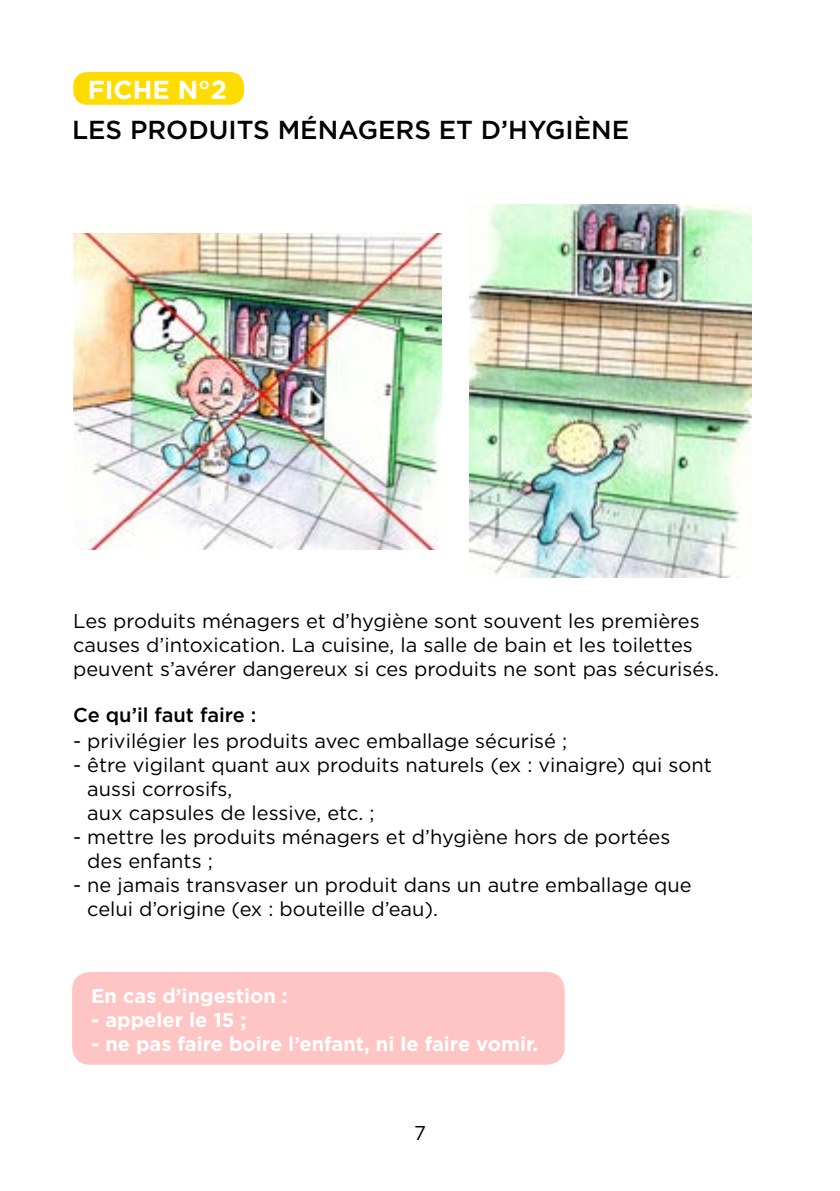
<style>
.page{position:relative;width:840px;height:1191px;background:#fff}
.page>*{position:absolute;margin:0;border:0;box-sizing:border-box;transform-origin:0 0}
.t1{font:500 26px "Gotham";color:#000}
.t2{font:700 26px "Gotham";color:#fff}
.t3{font:20px/24px "Gotham";color:#000}
.t4{font:700 20px "Gotham";color:#fff}
.t5{font:500 20px "Gotham";color:#000}
</style>
<div class="page">
<div style="left:73px;top:72px;width:171px;height:33px;background:#ffdc00;border-radius:14px"></div>
<div style="left:72px;top:972px;width:492px;height:92px;background:#ffc5c5;border-radius:18px"></div>
<img style="left:73px;top:233px;width:368px;height:316px">
<img style="left:469px;top:205px;width:281px;height:373px">
<h1 class="t2" style="left:88px;top:72px;width:141px">FICHE N°2</h1>
<h1 class="t1" style="left:72px;top:113px;width:558px">LES PRODUITS MÉNAGERS ET D’HYGIÈNE</h1>
<p class="t3" style="left:73px;top:608px;width:647px">Les produits ménagers et d’hygiène sont souvent les premières causes d’intoxication. La cuisine, la salle de bain et les toilettes peuvent s’avérer dangereux si ces produits ne sont pas sécurisés.</p>
<p class="t5" style="left:73px;top:702px;width:185px">Ce qu’il faut faire :</p>
<p class="t3" style="left:73px;top:728px;width:495px">- privilégier les produits avec emballage sécurisé ;</p>
<p class="t3" style="left:87px;top:752px;width:625px;text-indent:-14px">- être vigilant quant aux produits naturels (ex : vinaigre) qui sont aussi corrosifs,<br>aux capsules de lessive, etc. ;</p>
<p class="t3" style="left:87px;top:824px;width:584px;text-indent:-14px">- mettre les produits ménagers et d’hygiène hors de portées des enfants ;</p>
<p class="t3" style="left:87px;top:872px;width:605px;text-indent:-14px">- ne jamais transvaser un produit dans un autre emballage que celui d’origine (ex : bouteille d’eau).</p>
<p class="t4" style="left:91px;top:982px;width:198px">En cas d’ingestion :</p>
<p class="t4" style="left:91px;top:1006px;width:157px">- appeler le 15 ;</p>
<p class="t4" style="left:91px;top:1030px;width:448px">- ne pas faire boire l’enfant, ni le faire vomir.</p>
<p class="t3" style="left:414px;top:1120px;width:13px">7</p>
</div>
